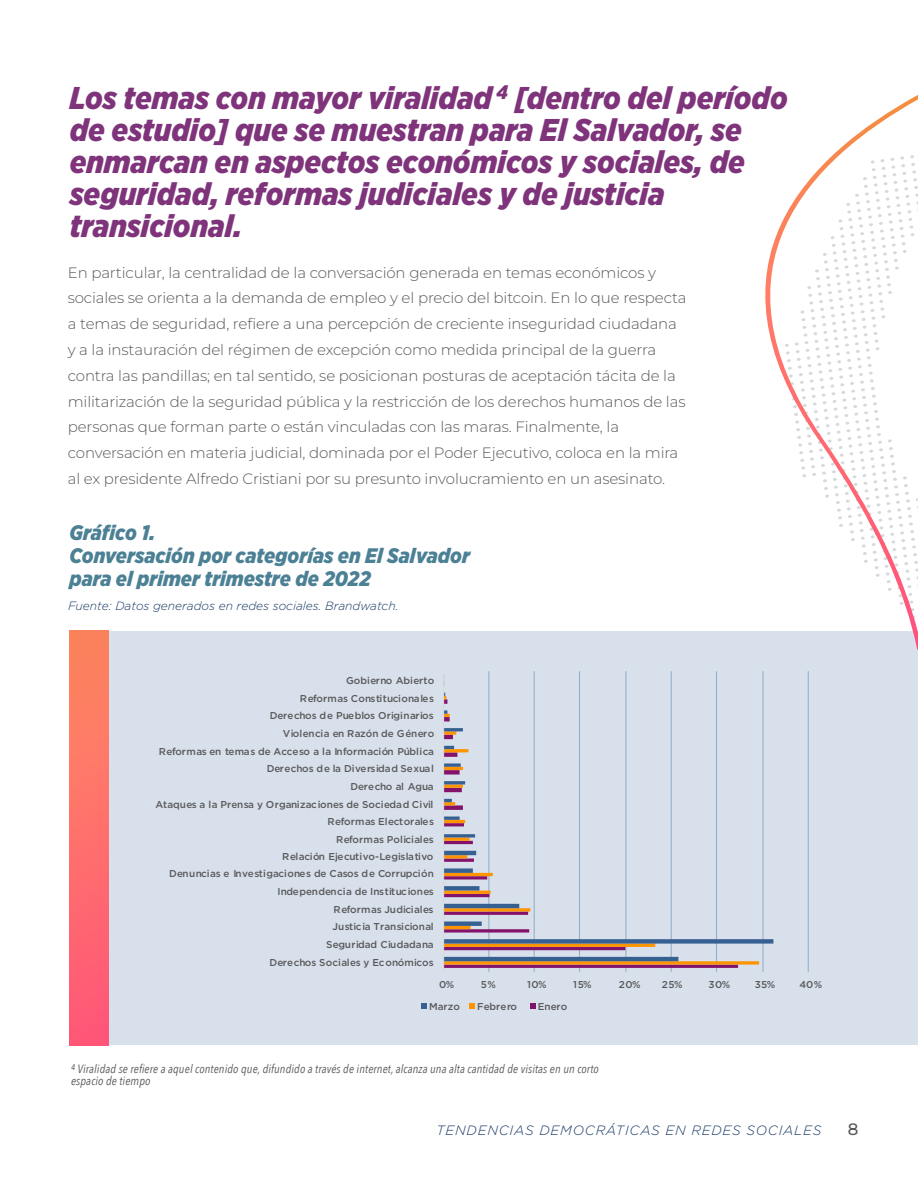
<style>
.page{position:relative;width:918px;height:1188px;background:#fff}
.page>*{position:absolute;margin:0;border:0;box-sizing:border-box;transform-origin:0 0}
.t1{font:italic 900 31.5px/31.8px "Gotham Narrow";color:rgb(95 0 91/.8)}
.t2{font:italic 900 21px/22.8px "Gotham Narrow";color:#4b8095}
.t3{font:500 16.5px "Montserrat";color:#58595b}
.t4{font:300 15px/25.8px "Montserrat";letter-spacing:-.01em;color:#58595b}
.t5{font:italic 300 13.5px "Gotham";letter-spacing:.06em;color:#183a65}
.t6{font:italic 12px/12.3px "Avenir Next Condensed";letter-spacing:.01em;color:#58595b}
.t7{font:italic 300 12px "Gotham";color:#183a65}
.t8{font:500 9.9px "Gotham";letter-spacing:-.005em;color:#595959}
</style>
<div class="page">
<div style="left:107px;top:632px;width:811px;height:413px;background:#d8e0ec"></div>
<div style="left:69px;top:631px;width:39px;height:415px;background:linear-gradient(to bottom,#fd875e,#ff577a)"></div>
<svg style="left:696px;top:95px;width:222px;height:555px"></svg>
<hr style="left:488px;top:671px;width:1px;height:301px;background:#97b0c6">
<hr style="left:534px;top:671px;width:1px;height:301px;background:#97b0c6">
<hr style="left:579px;top:671px;width:1px;height:301px;background:#97b0c6">
<hr style="left:625px;top:671px;width:1px;height:301px;background:#97b0c6">
<hr style="left:671px;top:671px;width:1px;height:301px;background:#97b0c6">
<hr style="left:716px;top:671px;width:1px;height:301px;background:#97b0c6">
<hr style="left:762px;top:671px;width:2px;height:301px;background:#97b0c6">
<hr style="left:808px;top:671px;width:1px;height:301px;background:#97b0c6">
<hr style="left:443px;top:735px;width:10px;height:4px;background:#83126b">
<div style="left:443px;top:752px;width:14px;height:5px;background:#83126b"></div>
<div style="left:443px;top:770px;width:17px;height:5px;background:#83126b"></div>
<hr style="left:443px;top:788px;width:19px;height:4px;background:#83126b">
<div style="left:443px;top:805px;width:20px;height:5px;background:#83126b"></div>
<hr style="left:443px;top:823px;width:21px;height:3px;background:#83126b">
<hr style="left:443px;top:841px;width:30px;height:3px;background:#83126b">
<hr style="left:443px;top:859px;width:31px;height:3px;background:#83126b">
<svg style="left:444px;top:876px;width:43px;height:4px"></svg>
<hr style="left:443px;top:894px;width:46px;height:3px;background:#83126b">
<hr style="left:443px;top:912px;width:85px;height:3px;background:#83126b">
<svg style="left:444px;top:929px;width:85px;height:4px"></svg>
<hr style="left:443px;top:947px;width:182px;height:3px;background:#83126b">
<hr style="left:443px;top:965px;width:295px;height:3px;background:#83126b">
<svg style="left:444px;top:731px;width:12px;height:4px"></svg>
<hr style="left:443px;top:749px;width:25px;height:3px;background:#ff9300">
<hr style="left:443px;top:767px;width:20px;height:3px;background:#ff9300">
<svg style="left:444px;top:784px;width:19px;height:4px"></svg>
<hr style="left:443px;top:820px;width:22px;height:3px;background:#ff9300">
<hr style="left:443px;top:838px;width:27px;height:3px;background:#ff9300">
<svg style="left:444px;top:855px;width:23px;height:4px"></svg>
<hr style="left:443px;top:873px;width:50px;height:3px;background:#ff9300">
<hr style="left:443px;top:891px;width:48px;height:3px;background:#ff9300">
<svg style="left:444px;top:908px;width:86px;height:4px"></svg>
<hr style="left:443px;top:926px;width:28px;height:3px;background:#ff9300">
<hr style="left:443px;top:944px;width:212px;height:3px;background:#ff9300">
<svg style="left:444px;top:961px;width:315px;height:4px"></svg>
<svg style="left:444px;top:693px;width:3px;height:11px"></svg>
<svg style="left:444px;top:710px;width:6px;height:11px"></svg>
<hr style="left:443px;top:728px;width:20px;height:3px;background:#376092">
<svg style="left:444px;top:746px;width:10px;height:3px"></svg>
<svg style="left:444px;top:763px;width:17px;height:4px"></svg>
<hr style="left:443px;top:781px;width:22px;height:3px;background:#376092">
<svg style="left:444px;top:799px;width:11px;height:6px"></svg>
<hr style="left:443px;top:817px;width:17px;height:3px;background:#376092">
<svg style="left:444px;top:834px;width:31px;height:4px"></svg>
<hr style="left:443px;top:851px;width:33px;height:4px;background:#376092">
<div style="left:443px;top:868px;width:30px;height:5px;background:#376092"></div>
<div style="left:443px;top:886px;width:37px;height:5px;background:#376092"></div>
<hr style="left:443px;top:904px;width:76px;height:4px;background:#376092">
<div style="left:443px;top:921px;width:39px;height:5px;background:#376092"></div>
<div style="left:443px;top:939px;width:330px;height:5px;background:#376092"></div>
<hr style="left:443px;top:957px;width:235px;height:4px;background:#376092">
<hr style="left:443px;top:671px;width:1px;height:301px;background:#d9d9d9">
<svg style="left:421px;top:1003px;width:5px;height:6px"></svg>
<svg style="left:470px;top:1003px;width:5px;height:6px"></svg>
<svg style="left:530px;top:1003px;width:6px;height:6px"></svg>
<h1 class="t1" style="left:70px;top:82px;width:720px">Los temas con mayor viralidad <sup>4</sup> [dentro del período de estudio] que se muestran para El Salvador, se enmarcan en aspectos económicos y sociales, de seguridad, reformas judiciales y de justicia transicional.</h1>
<p class="t4" style="left:68px;top:259px;width:620px">En particular, la centralidad de la conversación generada en temas económicos y sociales se orienta a la demanda de empleo y el precio del bitcoin. En lo que respecta a temas de seguridad, refiere a una percepción de creciente inseguridad ciudadana y a la instauración del régimen de excepción como medida principal de la guerra contra las pandillas; en tal sentido, se posicionan posturas de aceptación tácita de la militarización de la seguridad pública y la restricción de los derechos humanos de las personas que forman parte o están vinculadas con las maras. Finalmente, la conversación en materia judicial, dominada por el Poder Ejecutivo, coloca en la mira al ex presidente Alfredo Cristiani por su presunto involucramiento en un asesinato.</p>
<h2 class="t2" style="left:69px;top:521px;width:402px">Gráfico 1.<br>Conversación por categorías en El Salvador para el primer trimestre de 2022</h2>
<p class="t7" style="left:68px;top:598px;width:332px">Fuente: Datos generados en redes sociales. Brandwatch.</p>
<p class="t8" style="left:346px;top:674px;width:90px">Gobierno Abierto</p>
<p class="t8" style="left:300px;top:692px;width:136px">Reformas Constitucionales</p>
<p class="t8" style="left:270px;top:709px;width:166px">Derechos de Pueblos Originarios</p>
<p class="t8" style="left:283px;top:727px;width:153px">Violencia en Razón de Género</p>
<p class="t8" style="left:159px;top:745px;width:277px">Reformas en temas de Acceso a la Información Pública</p>
<p class="t8" style="left:267px;top:762px;width:169px">Derechos de la Diversidad Sexual</p>
<p class="t8" style="left:350px;top:780px;width:85px">Derecho al Agua</p>
<p class="t8" style="left:155px;top:798px;width:279px">Ataques a la Prensa y Organizaciones de Sociedad Civil</p>
<p class="t8" style="left:327px;top:815px;width:108px">Reformas Electorales</p>
<p class="t8" style="left:336px;top:833px;width:99px">Reformas Policiales</p>
<p class="t8" style="left:282px;top:850px;width:153px">Relación Ejecutivo-Legislativo</p>
<p class="t8" style="left:169px;top:867px;width:266px">Denuncias e Investigaciones de Casos de Corrupción</p>
<p class="t8" style="left:277px;top:885px;width:158px">Independencia de Instituciones</p>
<p class="t8" style="left:334px;top:903px;width:101px">Reformas Judiciales</p>
<p class="t8" style="left:333px;top:920px;width:103px">Justicia Transicional</p>
<p class="t8" style="left:326px;top:938px;width:109px">Seguridad Ciudadana</p>
<p class="t8" style="left:270px;top:956px;width:166px">Derechos Sociales y Económicos</p>
<p class="t8" style="left:439px;top:978px;width:17px">0%</p>
<p class="t8" style="left:481px;top:978px;width:17px">5%</p>
<p class="t8" style="left:527px;top:978px;width:21px">10%</p>
<p class="t8" style="left:573px;top:978px;width:20px">15%</p>
<p class="t8" style="left:619px;top:978px;width:23px">20%</p>
<p class="t8" style="left:662px;top:978px;width:22px">25%</p>
<p class="t8" style="left:709px;top:978px;width:23px">30%</p>
<p class="t8" style="left:755px;top:978px;width:22px">35%</p>
<p class="t8" style="left:799px;top:978px;width:24px">40%</p>
<p class="t8" style="left:429px;top:1000px;width:32px">Marzo</p>
<p class="t8" style="left:477px;top:1000px;width:41px">Febrero</p>
<p class="t8" style="left:538px;top:1000px;width:31px">Enero</p>
<p class="t6" style="left:71px;top:1063px;width:529px"><sup>4</sup> Viralidad se refiere a aquel contenido que, difundido a través de internet, alcanza una alta cantidad de visitas en un corto espacio de tiempo</p>
<p class="t5" style="left:437px;top:1122px;width:386px">TENDENCIAS DEMOCRÁTICAS EN REDES SOCIALES</p>
<p class="t3" style="left:848px;top:1119px;width:12px">8</p>
</div>
